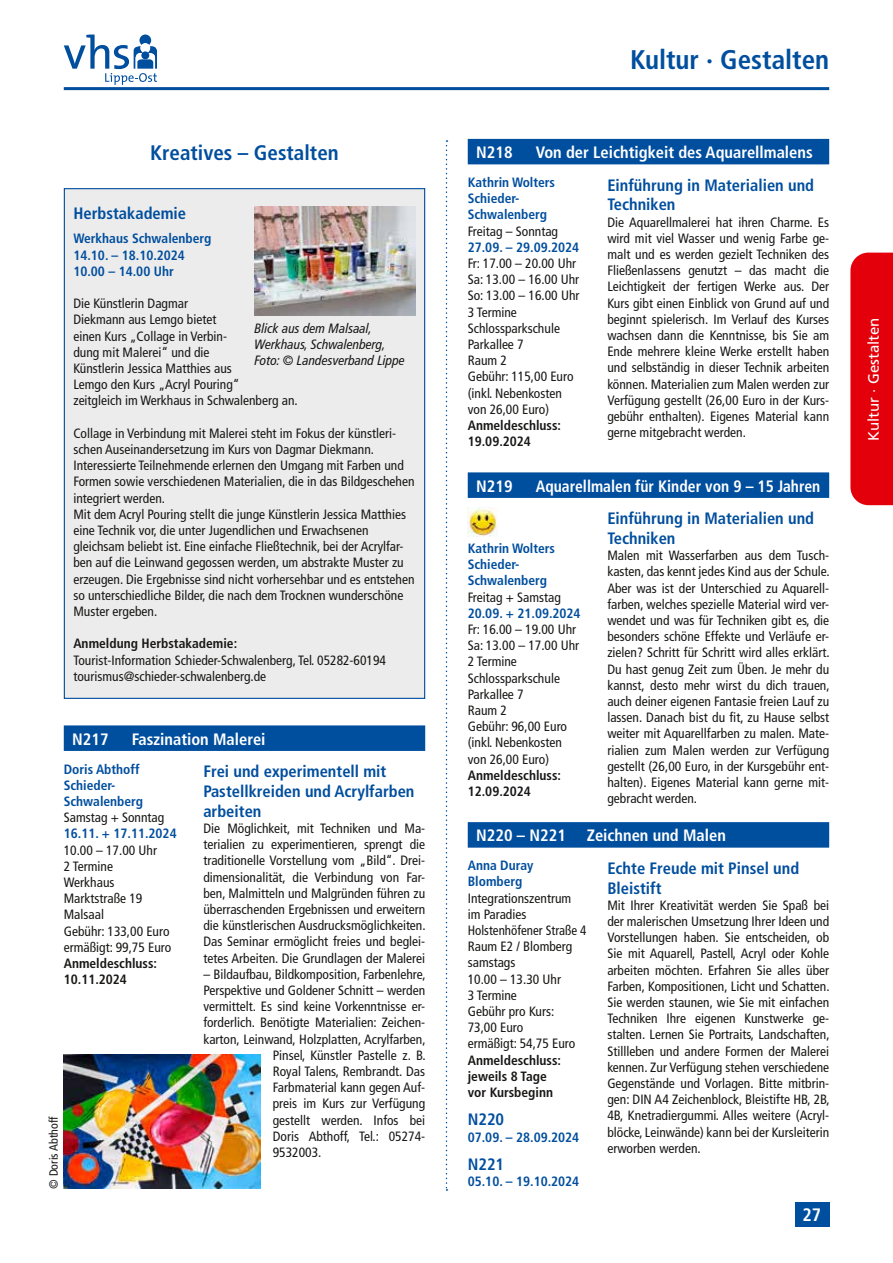
<style>
.page{position:relative;width:893px;height:1263px;background:#fff}
.page>*{position:absolute;margin:0;border:0;box-sizing:border-box;transform-origin:0 0}
.t1{font:700 condensed 27px "Frutiger LT Pro";color:#004e9e}
.t2{font:700 condensed 21px "Frutiger LT Pro";color:#004e9e}
.t3{font:700 condensed 18px "Frutiger LT Pro";color:#fff}
.t4{font:700 condensed 16.5px/19.8px "Frutiger LT Pro";color:#004e9e}
.t5{font:700 condensed 16.5px "Frutiger LT Pro";color:#fff}
.t6{font:700 condensed 16.5px "Frutiger LT Pro";color:#fff;scale:.95 1}
.t7{font:15px "Frutiger LT Pro";color:#fff}
.t8{font:condensed 13.5px/16.2px "Frutiger LT Pro";color:#181716}
.t9{font:700 condensed 13.5px/16.2px "Frutiger LT Pro";color:#004e9e}
.t10{font:700 condensed 13.5px/16.2px "Frutiger LT Pro";color:#181716}
.t11{font:italic condensed 13.5px/16.2px "Frutiger LT Pro";color:#181716}
.t12{font:condensed 12px "Frutiger LT Pro";color:#181716}
</style>
<div class="page">
<div style="left:468px;top:139px;width:361px;height:25px;background:#004e9e"></div>
<div style="left:468px;top:472px;width:361px;height:26px;background:#004e9e"></div>
<img style="left:468px;top:507px;width:29px;height:30px">
<div style="left:468px;top:822px;width:361px;height:26px;background:#004e9e"></div>
<div style="left:64px;top:725px;width:361px;height:26px;background:#004e9e"></div>
<div style="left:64px;top:189px;width:361px;height:509px;background:#ececec"></div>
<img style="left:254px;top:206px;width:162px;height:109px">
<img style="left:64px;top:1054px;width:196px;height:134px">
<hr style="left:64px;top:87px;width:765px;height:3px;background:#004e9e">
<svg style="left:64px;top:35px;width:93px;height:50px"></svg>
<div style="left:795px;top:1202px;width:34px;height:25px;background:#004e9e"></div>
<div style="left:850px;top:253px;width:43px;height:252px;background:#e3000b"></div>
<svg style="left:446px;top:140px;width:1px;height:1051px"></svg>
<h2 class="t2" style="left:150px;top:141px;width:190px">Kreatives – Gestalten</h2>
<p class="t4" style="left:73px;top:203px;width:114px">Herbstakademie</p>
<p class="t9" style="left:73px;top:231px;width:140px">Werkhaus Schwalenberg<br>14.10. – 18.10.2024<br>10.00 – 14.00 Uhr</p>
<p class="t8" style="left:73px;top:295px;width:226px">Die Künstlerin Dagmar<br>Diekmann aus Lemgo bietet<br>einen Kurs „Collage in Verbin-<br>dung mit Malerei“ und die<br>Künstlerin Jessica Matthies aus<br>Lemgo den Kurs „Acryl Pouring“<br>zeitgleich im Werkhaus in Schwalenberg an.</p>
<p class="t8" style="left:73px;top:425px;width:343px">Collage in Verbindung mit Malerei steht im Fokus der künstleri&shy;schen Auseinandersetzung im Kurs von Dagmar Diekmann.<br>Interessierte Teilnehmende erlernen den Umgang mit Farben und Formen sowie verschiedenen Materialien, die in das Bildgeschehen integriert werden.<br>Mit dem Acryl Pouring stellt die junge Künstlerin Jessica Matthies eine Technik vor, die unter Jugendlichen und Erwachsenen gleichsam beliebt ist. Eine einfache Fließtechnik, bei der Acrylfar&shy;ben auf die Leinwand gegossen werden, um abstrakte Muster zu erzeugen. Die Ergebnisse sind nicht vorhersehbar und es entstehen so unterschiedliche Bilder, die nach dem Trocknen wunderschöne Muster ergeben.</p>
<p class="t10" style="left:73px;top:636px;width:165px">Anmeldung Herbstakademie:</p>
<p class="t8" style="left:73px;top:652px;width:314px">Tourist-Information Schieder-Schwalenberg, Tel. 05282-60194 tourismus@schieder-schwalenberg.de</p>
<p class="t11" style="left:255px;top:320px;width:152px">Blick aus dem Malsaal,<br>Werkhaus, Schwalenberg,<br>Foto: © Landesverband Lippe</p>
<p class="t5" style="left:72px;top:729px;width:38px">N217</p>
<p class="t5" style="left:132px;top:729px;width:135px">Faszination Malerei</p>
<p class="t9" style="left:64px;top:761px;width:81px">Doris Abthoff<br>Schieder-<br>Schwalenberg</p>
<p class="t8" style="left:64px;top:809px;width:102px">Samstag + Sonntag</p>
<p class="t9" style="left:64px;top:825px;width:114px">16.11. + 17.11.2024</p>
<p class="t8" style="left:64px;top:842px;width:109px">10.00 – 17.00 Uhr<br>2 Termine<br>Werkhaus<br>Marktstraße 19<br>Malsaal<br>Gebühr: 133,00 Euro ermäßigt: 99,75 Euro</p>
<p class="t10" style="left:64px;top:955px;width:95px">Anmeldeschluss:<br>10.11.2024</p>
<p class="t4" style="left:203px;top:761px;width:213px">Frei und experimentell mit<br>Pastellkreiden und Acrylfarben arbeiten</p>
<p class="t8" style="left:203px;top:820px;width:224px;text-align:justify">Die Möglichkeit, mit Techniken und Ma&shy;terialien zu experimentieren, sprengt die traditionelle Vorstellung vom „Bild“. Drei&shy;dimensionalität, die Verbindung von Far&shy;ben, Malmitteln und Malgründen führen zu überraschenden Ergebnissen und erweitern die künstlerischen Ausdrucksmöglichkeiten.<br>Das Seminar ermöglicht freies und beglei&shy;tetes Arbeiten. Die Grundlagen der Malerei</p>
<p class="t8" style="left:203px;top:966px;width:224px">– Bildaufbau, Bildkomposition, Farbenlehre,</p>
<p class="t8" style="left:203px;top:982px;width:223px">Perspektive und Goldener Schnitt – werden</p>
<p class="t8" style="left:203px;top:998px;width:223px">vermittelt. Es sind keine Vorkenntnisse er-</p>
<p class="t8" style="left:203px;top:1015px;width:223px">forderlich. Benötigte Materialien: Zeichen-</p>
<p class="t8" style="left:203px;top:1031px;width:224px">karton, Leinwand, Holzplatten, Acrylfarben,</p>
<p class="t8" style="left:273px;top:1047px;width:154px">Pinsel, Künstler Pastelle z. B.</p>
<p class="t8" style="left:273px;top:1063px;width:154px">Royal Talens, Rembrandt. Das</p>
<p class="t8" style="left:273px;top:1079px;width:154px">Farbmaterial kann gegen Auf-</p>
<p class="t8" style="left:273px;top:1096px;width:154px">preis im Kurs zur Verfügung</p>
<p class="t8" style="left:273px;top:1112px;width:154px">gestellt werden. Infos bei</p>
<p class="t8" style="left:273px;top:1128px;width:154px">Doris Abthoff, Tel.: 05274-</p>
<p class="t8" style="left:273px;top:1144px;width:50px">9532003.</p>
<p class="t12" style="left:47px;top:1189px;width:74px;rotate:-90deg">© Doris Abthoff</p>
<h1 class="t1" style="left:630px;top:44px;width:200px">Kultur · Gestalten</h1>
<p class="t5" style="left:476px;top:142px;width:38px">N218</p>
<p class="t5" style="left:536px;top:142px;width:278px">Von der Leichtigkeit des Aquarellmalens</p>
<p class="t9" style="left:468px;top:174px;width:89px">Kathrin Wolters<br>Schieder-<br>Schwalenberg</p>
<p class="t8" style="left:468px;top:223px;width:92px">Freitag – Sonntag</p>
<p class="t9" style="left:468px;top:239px;width:113px">27.09. – 29.09.2024</p>
<p class="t8" style="left:468px;top:255px;width:113px">Fr: 17.00 – 20.00 Uhr<br>Sa: 13.00 – 16.00 Uhr<br>So: 13.00 – 16.00 Uhr<br>3 Termine<br>Schlossparkschule<br>Parkallee 7<br>Raum 2<br>Gebühr: 115,00 Euro (inkl. Nebenkosten von 26,00 Euro)</p>
<p class="t10" style="left:468px;top:417px;width:95px">Anmeldeschluss:<br>19.09.2024</p>
<p class="t4" style="left:607px;top:175px;width:208px">Einführung in Materialien und<br>Techniken</p>
<p class="t8" style="left:607px;top:214px;width:223px;text-align:justify">Die Aquarellmalerei hat ihren Charme. Es wird mit viel Wasser und wenig Farbe ge&shy;malt und es werden gezielt Techniken des Fließenlassens genutzt – das macht die Leichtigkeit der fertigen Werke aus. Der Kurs gibt einen Einblick von Grund auf und beginnt spielerisch. Im Verlauf des Kurses wachsen dann die Kenntnisse, bis Sie am Ende mehrere kleine Werke erstellt haben und selbständig in dieser Technik arbeiten können. Materialien zum Malen werden zur Verfügung gestellt (26,00 Euro in der Kurs&shy;gebühr enthalten). Eigenes Material kann gerne mitgebracht werden.</p>
<p class="t5" style="left:476px;top:476px;width:38px">N219</p>
<p class="t6" style="left:536px;top:476px;width:301px">Aquarellmalen für Kinder von 9 – 15 Jahren</p>
<p class="t9" style="left:468px;top:540px;width:89px">Kathrin Wolters<br>Schieder-<br>Schwalenberg</p>
<p class="t8" style="left:468px;top:589px;width:95px">Freitag + Samstag</p>
<p class="t9" style="left:468px;top:605px;width:114px">20.09. + 21.09.2024</p>
<p class="t8" style="left:468px;top:621px;width:113px">Fr: 16.00 – 19.00 Uhr<br>Sa: 13.00 – 17.00 Uhr<br>2 Termine<br>Schlossparkschule<br>Parkallee 7<br>Raum 2<br>Gebühr: 96,00 Euro (inkl. Nebenkosten von 26,00 Euro)</p>
<p class="t10" style="left:468px;top:767px;width:95px">Anmeldeschluss:<br>12.09.2024</p>
<p class="t4" style="left:607px;top:508px;width:208px">Einführung in Materialien und<br>Techniken</p>
<p class="t8" style="left:607px;top:547px;width:224px;text-align:justify">Malen mit Wasserfarben aus dem Tusch&shy;kasten, das kennt jedes Kind aus der Schule.<br>Aber was ist der Unterschied zu Aquarell&shy;farben, welches spezielle Material wird ver&shy;wendet und was für Techniken gibt es, die besonders schöne Effekte und Verläufe er&shy;zielen? Schritt für Schritt wird alles erklärt.<br>Du hast genug Zeit zum Üben. Je mehr du kannst, desto mehr wirst du dich trauen, auch deiner eigenen Fantasie freien Lauf zu lassen. Danach bist du fit, zu Hause selbst weiter mit Aquarellfarben zu malen. Mate&shy;rialien zum Malen werden zur Verfügung gestellt (26,00 Euro, in der Kursgebühr ent&shy;halten). Eigenes Material kann gerne mit&shy;gebracht werden.</p>
<p class="t5" style="left:476px;top:826px;width:91px">N220 – N221</p>
<p class="t5" style="left:587px;top:826px;width:141px">Zeichnen und Malen</p>
<p class="t9" style="left:468px;top:857px;width:67px">Anna Duray<br>Blomberg</p>
<p class="t8" style="left:468px;top:890px;width:120px">Integrationszentrum im Paradies<br>Holstenhöfener Straße 4<br>Raum E2 / Blomberg samstags<br>10.00 – 13.30 Uhr<br>3 Termine<br>Gebühr pro Kurs:<br>73,00 Euro<br>ermäßigt: 54,75 Euro</p>
<p class="t10" style="left:468px;top:1052px;width:95px">Anmeldeschluss: jeweils 8 Tage vor Kursbeginn</p>
<p class="t4" style="left:468px;top:1110px;width:38px">N220</p>
<p class="t9" style="left:468px;top:1129px;width:113px">07.09. – 28.09.2024</p>
<p class="t4" style="left:468px;top:1154px;width:38px">N221</p>
<p class="t9" style="left:468px;top:1173px;width:113px">05.10. – 19.10.2024</p>
<p class="t4" style="left:607px;top:858px;width:193px">Echte Freude mit Pinsel und<br>Bleistift</p>
<p class="t8" style="left:607px;top:897px;width:224px;text-align:justify">Mit Ihrer Kreativität werden Sie Spaß bei der malerischen Umsetzung Ihrer Ideen und Vorstellungen haben. Sie entscheiden, ob Sie mit Aquarell, Pastell, Acryl oder Kohle arbeiten möchten. Erfahren Sie alles über Farben, Kompositionen, Licht und Schatten.<br>Sie werden staunen, wie Sie mit einfachen Techniken Ihre eigenen Kunstwerke ge&shy;stalten. Lernen Sie Portraits, Landschaften, Stillleben und andere Formen der Malerei kennen. Zur Verfügung stehen verschiedene Gegenstände und Vorlagen. Bitte mitbrin&shy;gen: DIN A4 Zeichenblock, Bleistifte HB, 2B, 4B, Knetradiergummi. Alles weitere (Acryl&shy;blöcke, Leinwände) kann bei der Kursleiterin erworben werden.</p>
<h3 class="t3" style="left:802px;top:1204px;width:20px">27</h3>
<p class="t7" style="left:865px;top:441px;width:125px;rotate:-90deg">Kultur · Gestalten</p>
</div>
